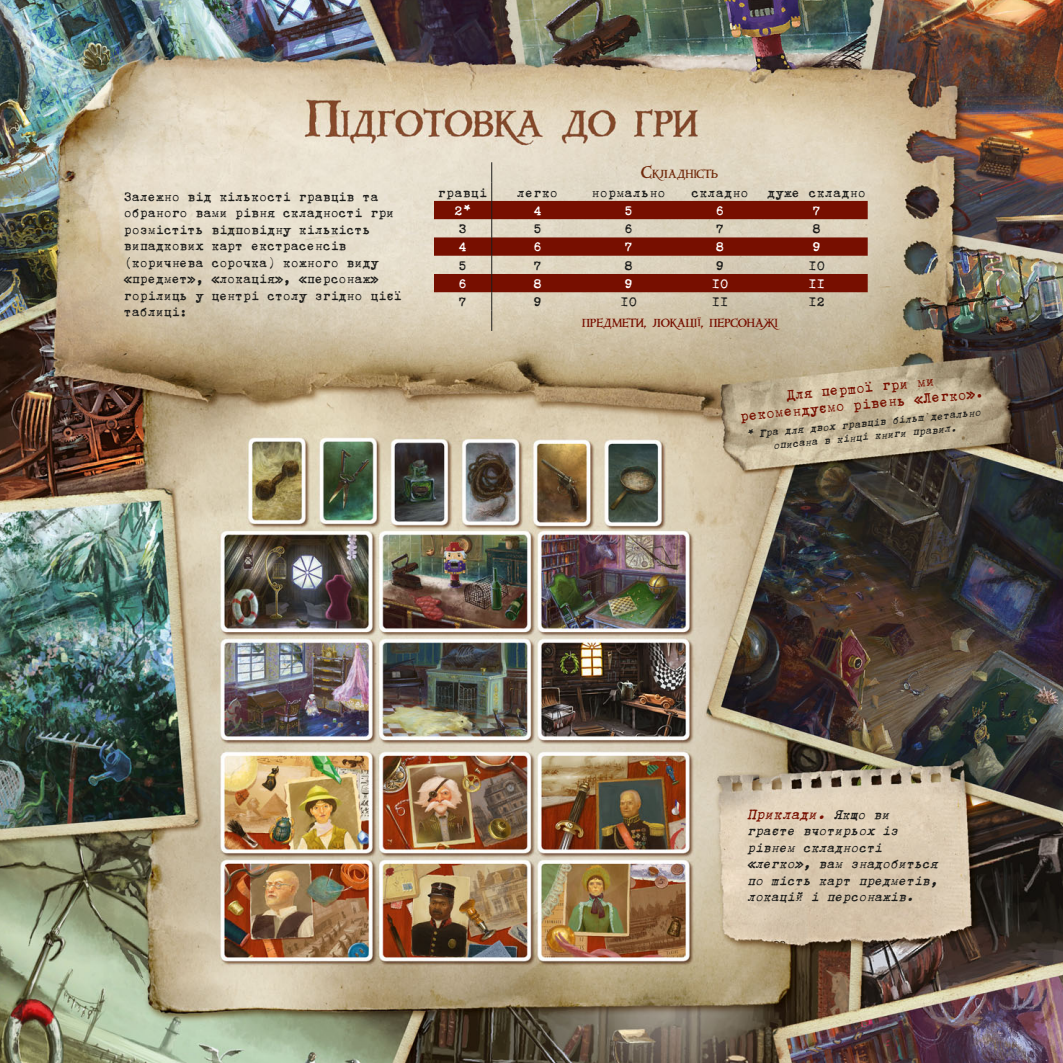
<style>
.page{position:relative;width:1063px;height:1063px;background:#fff}
.page>*{position:absolute;margin:0;border:0;box-sizing:border-box;transform-origin:0 0}
.t1{font:16.5px/16.5px "Trixie C";color:#770f00;text-align:center}
.t2{font:italic 16.5px "Trixie C";color:#770f00}
.t3{font:15px/16.5px "Trixie C";letter-spacing:-.02em;color:#1d1d1b}
.t4{font:italic 15px/16.5px "Trixie C";color:#1d1d1b}
.t5{font:15px "Trixie C";color:#1d1d1b}
.t6{font:15px "Trixie C";color:#fff}
.t7{font:italic 12px/13.5px "Trixie C";color:#1d1d1b;text-align:center}
.t8{font:500 10.5px "Windlass";color:#770f00}
.t9{font:500 10.5px "Windlass";color:#712a0c}
.s1{font-size:15px}
.s2{font-size:15px;color:#1d1d1b}
</style>
<div class="page">
<img style="left:0;top:0;width:1063px;height:1063px">
<svg style="left:434px;top:162px;width:434px;height:169px;background:#ba917e"></svg>
<p class="t3" style="left:124px;top:187px;width:280px">Залежно від кількості гравців та обраного вами рівня складності гри розмістіть відповідну кількість випадкових карт екстрасенсів (коричнева сорочка) кожного виду «предмет», «локація», «персонаж» горілиць у центрі столу згідно цієї таблиці:</p>
<p class="t9" style="left:641px;top:171px;width:79px"><span class="s1">С</span>КЛАДНІСТЬ</p>
<p class="t3" style="left:438px;top:183px;width:51px">гравці</p>
<p class="t3" style="left:517px;top:183px;width:43px">легко</p>
<p class="t5" style="left:592px;top:183px;width:76px">нормально</p>
<p class="t5" style="left:691px;top:183px;width:177px">складно дуже складно</p>
<p class="t6" style="left:454px;top:201px;width:18px">2*</p>
<p class="t6" style="left:533px;top:201px;width:10px">4</p>
<p class="t6" style="left:625px;top:201px;width:10px">5</p>
<p class="t6" style="left:716px;top:201px;width:10px">6</p>
<p class="t6" style="left:813px;top:201px;width:10px">7</p>
<p class="t3" style="left:459px;top:220px;width:10px">3</p>
<p class="t3" style="left:533px;top:220px;width:10px">5</p>
<p class="t3" style="left:625px;top:220px;width:10px">6</p>
<p class="t3" style="left:716px;top:220px;width:10px">7</p>
<p class="t3" style="left:813px;top:220px;width:10px">8</p>
<p class="t6" style="left:459px;top:238px;width:10px">4</p>
<p class="t6" style="left:533px;top:238px;width:10px">6</p>
<p class="t6" style="left:625px;top:238px;width:10px">7</p>
<p class="t6" style="left:716px;top:238px;width:10px">8</p>
<p class="t6" style="left:813px;top:238px;width:10px">9</p>
<p class="t3" style="left:459px;top:256px;width:10px">5</p>
<p class="t3" style="left:533px;top:256px;width:10px">7</p>
<p class="t3" style="left:625px;top:256px;width:10px">8</p>
<p class="t3" style="left:716px;top:256px;width:10px">9</p>
<p class="t3" style="left:808px;top:256px;width:18px">10</p>
<p class="t6" style="left:459px;top:274px;width:10px">6</p>
<p class="t6" style="left:533px;top:274px;width:10px">8</p>
<p class="t6" style="left:625px;top:274px;width:10px">9</p>
<p class="t6" style="left:712px;top:274px;width:18px">10</p>
<p class="t6" style="left:808px;top:274px;width:18px">11</p>
<p class="t3" style="left:459px;top:293px;width:10px">7</p>
<p class="t3" style="left:533px;top:293px;width:10px">9</p>
<p class="t3" style="left:620px;top:293px;width:18px">10</p>
<p class="t3" style="left:712px;top:293px;width:18px">11</p>
<p class="t3" style="left:808px;top:293px;width:18px">12</p>
<p class="t8" style="left:582px;top:319px;width:205px">ПРЕДМЕТИ<span class="s1">,</span> ЛОКАЦІЇ<span class="s1">,</span> ПЕРСОНАЖІ</p>
<p class="t1" style="left:738px;top:389px;width:247px;rotate:-5deg">Для першої гри ми рекомендуємо рівень «Легко».</p>
<p class="t7" style="left:746px;top:428px;width:237px;rotate:-6deg">* Гра для двох гравців більш детально описана в кінці книги правил.</p>
<p class="t2" style="left:747px;top:803px;width:147px">Приклади. <span class="s2">Якщо ви</span></p>
<p class="t4" style="left:747px;top:822px;width:195px">граєте вчотирьох із рівнем складності «легко», вам знадобиться по шість карт предметів, локацій і персонажів.</p>
</div>
